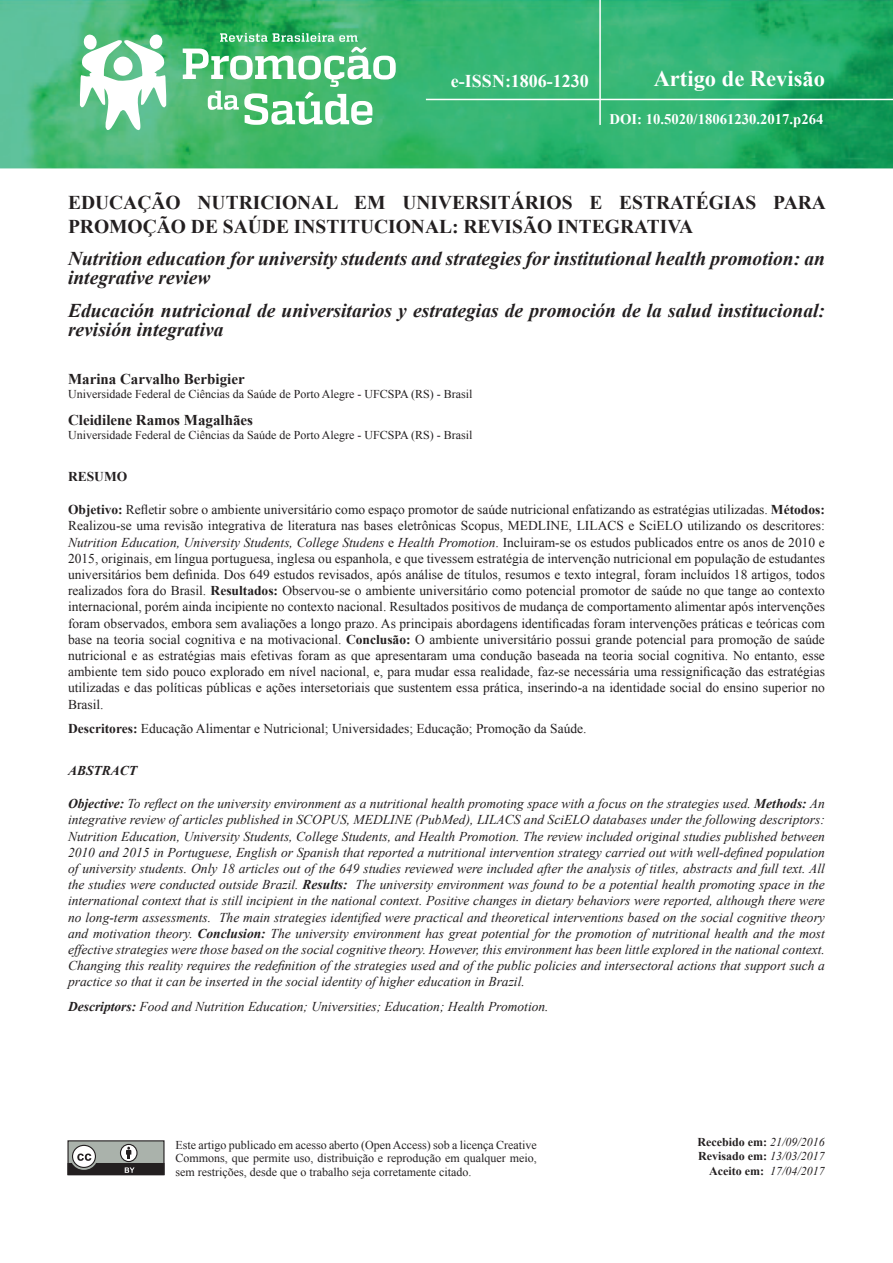
<style>
.page{position:relative;width:893px;height:1263px;background:#fff}
.page>*{position:absolute;margin:0;border:0;box-sizing:border-box;transform-origin:0 0}
.t1{font:700 22.5px "Times New Roman";color:#fff}
.t2{font:italic 700 19.5px/19.5px "Times New Roman";color:#231f20}
.t3{font:700 19.5px/23.4px "Times New Roman";color:#231f20}
.t4{font:700 18px "Times New Roman";color:#fff}
.t5{font:700 15px "Times New Roman";color:#231f20}
.t6{font:700 14.7px "Times New Roman";color:#fff}
.t7{font:13.5px/16.2px "Times New Roman";color:#231f20;text-align:justify}
.t8{font:italic 13.5px/16.2px "Times New Roman";color:#231f20;text-align:justify}
.t9{font:italic 700 13.5px "Times New Roman";color:#231f20}
.t10{font:700 13.5px "Times New Roman";color:#231f20}
.t11{font:12px/13.5px "Times New Roman";color:#231f20;text-align:justify}
.t12{font:700 12px/14.4px "Times New Roman";color:#231f20;text-align:right}
.s1{font-weight:700}
.s2{font-style:italic}
.s3{font-weight:400;font-style:italic}
</style>
<div class="page">
<img style="left:0;top:0;width:893px;height:168px">
<img style="left:68px;top:86px;width:115px;height:10px">
<hr style="left:599px;top:0;width:2px;height:125px;background:#fff">
<hr style="left:426px;top:99px;width:467px;height:1px;background:#fff">
<div style="left:68px;top:1141px;width:96px;height:33px;background:#aab2ab"></div>
<svg style="left:120px;top:1144px;width:17px;height:17px"></svg>
<div style="left:120px;top:1144px;width:18px;height:18px;border:1px solid #231f20;border-radius:50%"></div>
<div style="left:72px;top:1145px;width:24px;height:23px;border:1px solid #231f20;border-radius:50%"></div>
<svg style="left:67px;top:1147px;width:98px;height:28px"></svg>
<svg style="left:80px;top:34px;width:86px;height:99px"></svg>
<svg style="left:183px;top:33px;width:213px;height:92px"></svg>
<h3 class="t4" style="left:451px;top:69px;width:139px">e-ISSN:1806-1230</h3>
<h1 class="t1" style="left:654px;top:62px;width:173px">Artigo de Revisão</h1>
<p class="t6" style="left:609px;top:109px;width:215px">DOI: 10.5020/18061230.2017.p264</p>
<h2 class="t3" style="left:68px;top:190px;width:759px">EDUCAÇÃO NUTRICIONAL EM UNIVERSITÁRIOS E ESTRATÉGIAS PARA<br>PROMOÇÃO DE SAÚDE INSTITUCIONAL: REVISÃO INTEGRATIVA</h2>
<h2 class="t2" style="left:68px;top:248px;width:758px">Nutrition education for university students and strategies for institutional health promotion: an integrative review</h2>
<h2 class="t2" style="left:68px;top:300px;width:758px">Educación nutricional de universitarios y estrategias de promoción de la salud institucional: revisión integrativa</h2>
<p class="t5" style="left:68px;top:368px;width:178px">Marina Carvalho Berbigier</p>
<p class="t11" style="left:68px;top:387px;width:406px">Universidade Federal de Ciências da Saúde de Porto Alegre - UFCSPA (RS) - Brasil</p>
<p class="t5" style="left:68px;top:409px;width:186px">Cleidilene Ramos Magalhães</p>
<p class="t11" style="left:68px;top:428px;width:406px">Universidade Federal de Ciências da Saúde de Porto Alegre - UFCSPA (RS) - Brasil</p>
<p class="t10" style="left:68px;top:467px;width:61px">RESUMO</p>
<p class="t7" style="left:68px;top:501px;width:758px"><span class="s1">Objetivo:</span> Refletir sobre o ambiente universitário como espaço promotor de saúde nutricional enfatizando as estratégias utilizadas. <span class="s1">Métodos:<br></span>Realizou-se uma revisão integrativa de literatura nas bases eletrônicas Scopus, MEDLINE, LILACS e SciELO utilizando os descritores:<br><span class="s2">Nutrition Education, University Students, College Studens</span> e <span class="s2">Health Promotion</span>. Incluiram-se os estudos publicados entre os anos de 2010 e 2015, originais, em língua portuguesa, inglesa ou espanhola, e que tivessem estratégia de intervenção nutricional em população de estudantes universitários bem definida. Dos 649 estudos revisados, após análise de títulos, resumos e texto integral, foram incluídos 18 artigos, todos realizados fora do Brasil. <span class="s1">Resultados:</span> Observou-se o ambiente universitário como potencial promotor de saúde no que tange ao contexto internacional, porém ainda incipiente no contexto nacional. Resultados positivos de mudança de comportamento alimentar após intervenções foram observados, embora sem avaliações a longo prazo. As principais abordagens identificadas foram intervenções práticas e teóricas com base na teoria social cognitiva e na motivacional. <span class="s1">Conclusão:</span> O ambiente universitário possui grande potencial para promoção de saúde nutricional e as estratégias mais efetivas foram as que apresentaram uma condução baseada na teoria social cognitiva. No entanto, esse ambiente tem sido pouco explorado em nível nacional, e, para mudar essa realidade, faz-se necessária uma ressignificação das estratégias utilizadas e das políticas públicas e ações intersetoriais que sustentem essa prática, inserindo-a na identidade social do ensino superior no Brasil.</p>
<p class="t7" style="left:68px;top:720px;width:520px"><span class="s1">Descritores:</span> Educação Alimentar e Nutricional; Universidades; Educação; Promoção da Saúde.</p>
<p class="t9" style="left:68px;top:761px;width:71px">ABSTRACT</p>
<p class="t8" style="left:68px;top:795px;width:758px"><span class="s1">Objective:</span> To reflect on the university environment as a nutritional health promoting space with a focus on the strategies used. <span class="s1">Methods:</span> An integrative review of articles published in SCOPUS, MEDLINE (PubMed), LILACS and SciELO databases under the following descriptors:<br>Nutrition Education, University Students, College Students, and Health Promotion. The review included original studies published between 2010 and 2015 in Portuguese, English or Spanish that reported a nutritional intervention strategy carried out with well-defined population of university students. Only 18 articles out of the 649 studies reviewed were included after the analysis of titles, abstracts and full text. All the studies were conducted outside Brazil. <span class="s1">Results:</span> The university environment was found to be a potential health promoting space in the international context that is still incipient in the national context. Positive changes in dietary behaviors were reported, although there were no long-term assessments. The main strategies identified were practical and theoretical interventions based on the social cognitive theory and motivation theory. <span class="s1">Conclusion:</span> The university environment has great potential for the promotion of nutritional health and the most effective strategies were those based on the social cognitive theory. However, this environment has been little explored in the national context.<br>Changing this reality requires the redefinition of the strategies used and of the public policies and intersectoral actions that support such a practice so that it can be inserted in the social identity of higher education in Brazil.</p>
<p class="t8" style="left:68px;top:998px;width:482px"><span class="s1">Descriptors:</span> Food and Nutrition Education; Universities; Education; Health Promotion.</p>
<p class="t11" style="left:175px;top:1138px;width:363px">Este artigo publicado em acesso aberto (Open Access) sob a licença Creative Commons, que permite uso, distribuição e reprodução em qualquer meio, sem restrições, desde que o trabalho seja corretamente citado.</p>
<p class="t12" style="left:698px;top:1134px;width:129px">Recebido em: <span class="s3">21/09/2016<br></span>Revisado em: <span class="s3">13/03/2017<br></span>Aceito em: <span class="s3">17/04/2017</span></p>
</div>
